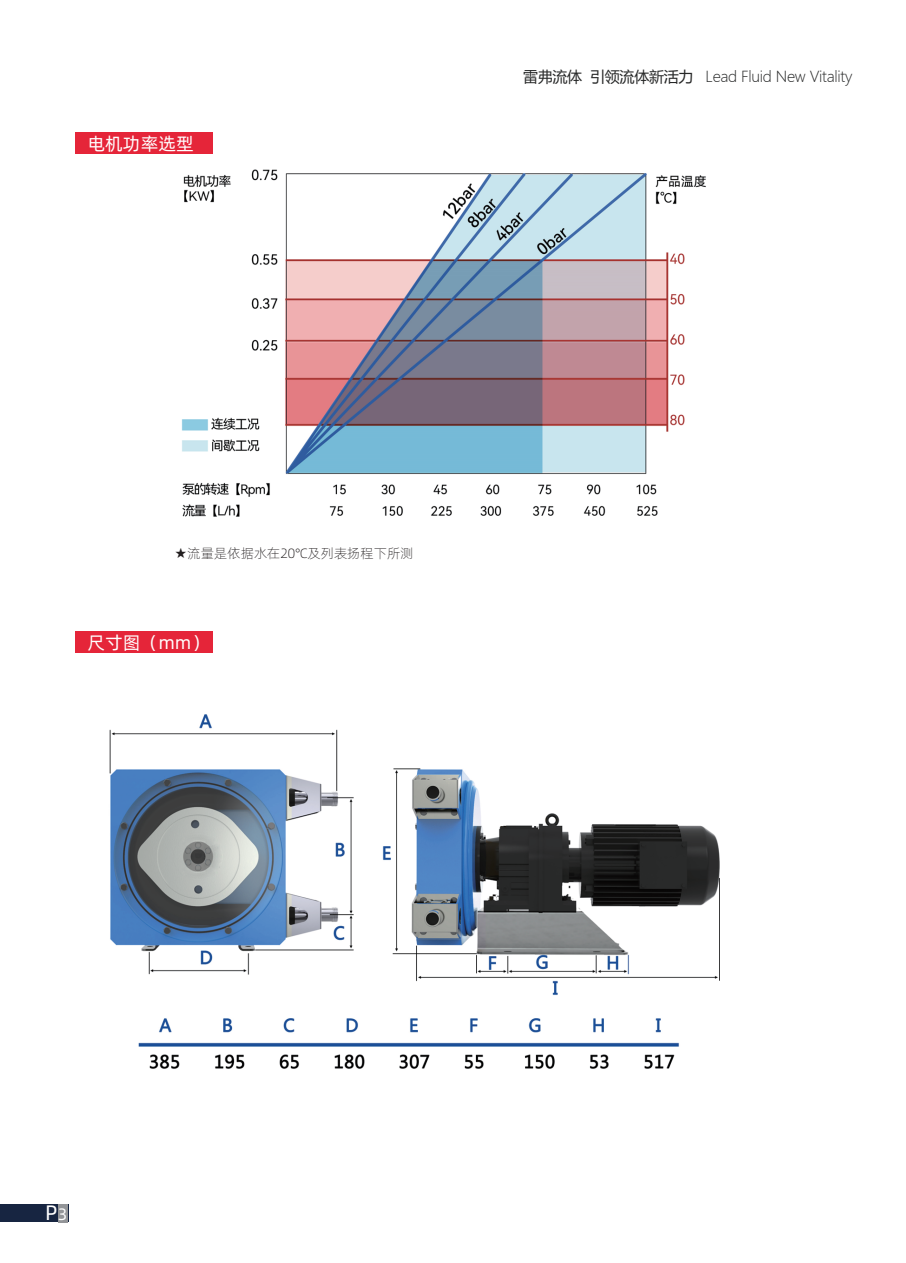
<style>
.page{position:relative;width:906px;height:1263px;background:#fff}
.page>*{position:absolute;margin:0;border:0;box-sizing:border-box;transform-origin:0 0}
.t1{font:21px "Alibaba Pu Hui Ti R";color:#fff}
.t2{font:18px "Alibaba Pu Hui Ti R";color:#fff}
.t3{font:15px "Microsoft Ya Hei UI Light";letter-spacing:-.02em;color:#262727}
.t4{font:13.5px "Alibaba Pu Hui Ti L";color:#231f20}
.s1{font-family:"Microsoft Ya Hei UI"}
.s2{font-size:16.5px}
</style>
<div class="page">
<div style="left:0;top:1204px;width:68px;height:18px;background:#172541"></div>
<div style="left:58px;top:1204px;width:10px;height:18px;background:#939598"></div>
<div style="left:75px;top:631px;width:138px;height:22px;background:#e52539"></div>
<div style="left:75px;top:133px;width:138px;height:21px;background:#e52539"></div>
<img style="left:181px;top:169px;width:525px;height:348px">
<img style="left:109px;top:714px;width:611px;height:355px">
<p class="t2" style="left:87px;top:130px;width:108px">电机功率选型</p>
<p class="t3" style="left:523px;top:67px;width:331px"><span class="s1">雷弗流体 引领流体新活力</span> Lead Fluid New Vitality</p>
<p class="t4" style="left:174px;top:543px;width:241px">★流量是依据水在20℃及列表扬程下所测</p>
<p class="t2" style="left:87px;top:629px;width:123px">尺寸图（mm）</p>
<h1 class="t1" style="left:45px;top:1197px;width:24px">P<span class="s2">3</span></h1>
</div>
